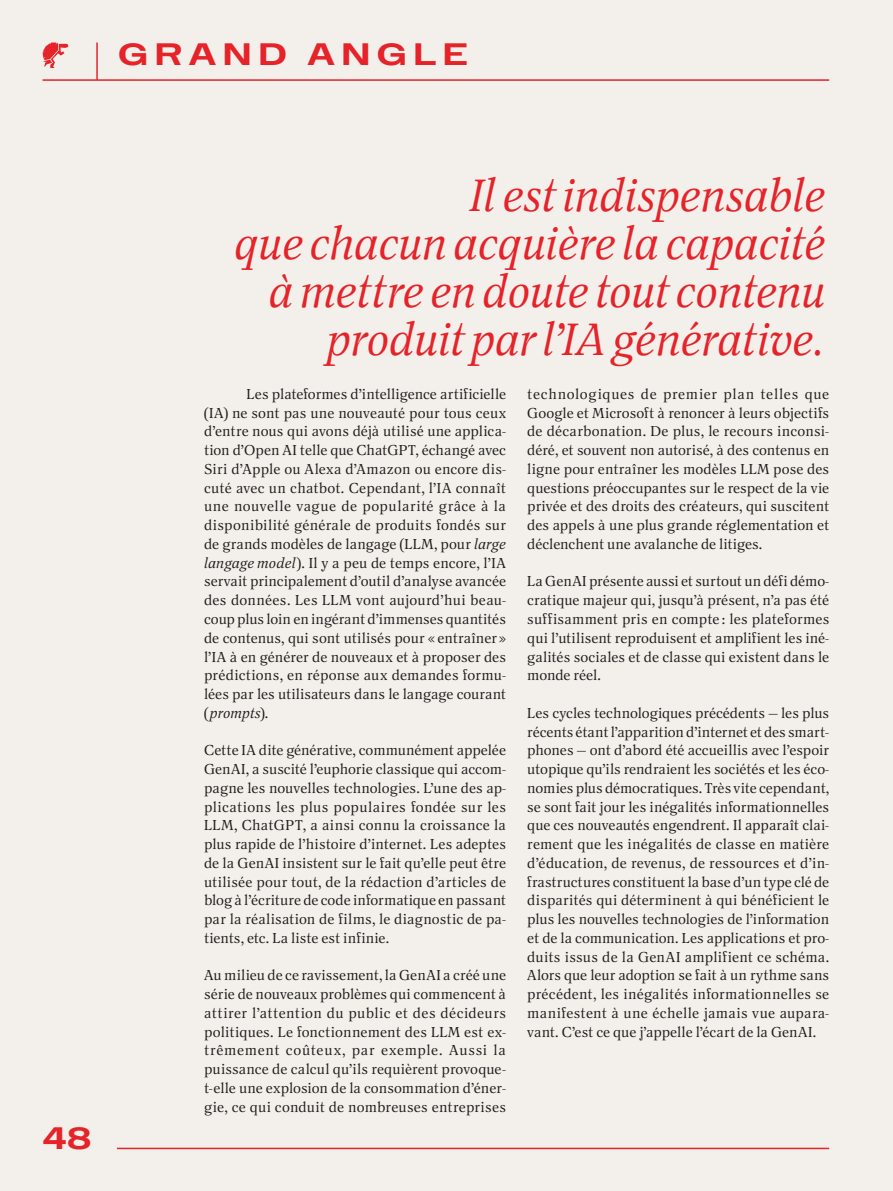
<style>
.page{position:relative;width:893px;height:1191px;background:#f3f0ec}
.page>*{position:absolute;margin:0;border:0;box-sizing:border-box;transform-origin:0 0}
.t1{font:46.5px/48px "Tekst A Italic";letter-spacing:-.02em;color:#e52329;text-align:right}
.t2{font:31.5px "Na N Metrify A Wide Bld";letter-spacing:.2em;color:#e52329}
.t3{font:15px/18.8px "Tekst A Roman";letter-spacing:.005em;color:#1d1d1b;text-align:justify}
.t4{font:15px "Tekst A Italic";letter-spacing:.005em;color:#1d1d1b}
.s1{font-family:"Tekst A Italic"}
.s2{font-family:"Tekst A Roman"}
</style>
<div class="page">
<hr style="left:96px;top:43px;width:2px;height:37px;background:#e52329">
<hr style="left:43px;top:79px;width:786px;height:2px;background:#e52329">
<svg style="left:43px;top:43px;width:25px;height:25px"></svg>
<hr style="left:117px;top:1147px;width:712px;height:2px;background:#e52329">
<h2 class="t2" style="left:118px;top:29px;width:351px">GRAND ANGLE</h2>
<h2 class="t2" style="left:43px;top:1113px;width:51px">48</h2>
<h1 class="t1" style="left:234px;top:171px;width:593px">Il est indispensable<br>que chacun acquière lacapacité à mettre endoute tout contenu produit par l’IA générative.</h1>
<p class="t3" style="left:204px;top:384px;width:303px;text-indent:43px">Les plateformes d’intelligence artificielle (IA) ne sont pas une nouveauté pour tous ceux d’entre nous qui avons déjà utilisé une applica&shy;tion d’Open AI telle que ChatGPT, échangé avec Siri d’Apple ou Alexa d’Amazon ou encore dis&shy;cuté avec un chatbot. Cependant, l’IA connaît une nouvelle vague de popularité grâce à la disponibilité générale de produits fondés sur de grands modèles de langage (LLM, pour <span class="s1">large langage model</span>). Il y a peu de temps encore, l’IA servait principalement d’outil d’analyse avancée des données. Les LLM vont aujourd’hui beau&shy;coup plus loin en ingérant d’immenses quantités de contenus, qui sont utilisés pour « entraîner » l’IA à en générer de nouveaux et à proposer des prédictions, en réponse aux demandes formu&shy;lées par les utilisateurs dans le langage courant</p>
<p class="t4" style="left:204px;top:704px;width:66px"><span class="s2">(</span>prompts<span class="s2">).</span></p>
<p class="t3" style="left:204px;top:741px;width:303px">Cette IA dite générative, communément appelée GenAI, a suscité l’euphorie classique qui accom&shy;pagne les nouvelles technologies. L’une des ap&shy;plications les plus populaires fondée sur les LLM, ChatGPT, a ainsi connu la croissance la plus rapide de l’histoire d’internet. Les adeptes de la GenAI insistent sur le fait qu’elle peut être utilisée pour tout, de la rédaction d’articles de blog à l’écriture de code informatique en passant par la réalisation de films, le diagnostic de pa&shy;tients, etc. La liste est infinie.</p>
<p class="t3" style="left:204px;top:966px;width:303px">Au milieu de ce ravissement, la GenAI a créé une série de nouveaux problèmes qui commencent à attirer l’attention du public et des décideurs politiques. Le fonctionnement des LLM est ex&shy;trêmement coûteux, par exemple. Aussi la puissance de calcul qu’ils requièrent provoque&shy;t-elle une explosion de la consommation d’éner&shy;gie, ce qui conduit de nombreuses entreprises</p>
<p class="t3" style="left:527px;top:384px;width:303px">technologiques de premier plan telles que Google et Microsoft à renoncer à leurs objectifs de décarbonation. De plus, le recours inconsi&shy;déré, et souvent non autorisé, à des contenus en ligne pour entraîner les modèles LLM pose des questions préoccupantes sur le respect de la vie privée et des droits des créateurs, qui suscitent des appels à une plus grande réglementation et déclenchent une avalanche de litiges.</p>
<p class="t3" style="left:527px;top:572px;width:303px">La GenAI présente aussi et surtout un défi démo&shy;cratique majeur qui, jusqu’à présent, n’a pas été suffisamment pris en compte : les plateformes qui l’utilisent reproduisent et amplifient les iné&shy;galités sociales et de classe qui existent dans le monde réel.</p>
<p class="t3" style="left:527px;top:703px;width:303px">Les cycles technologiques précédents – les plus récents étant l’apparition d’internet et des smart&shy;phones – ont d’abord été accueillis avec l’espoir utopique qu’ils rendraient les sociétés et les éco&shy;nomies plus démocratiques. Très vite cependant, se sont fait jour les inégalités informationnelles que ces nouveautés engendrent. Il apparaît clai&shy;rement que les inégalités de classe en matière d’éducation, de revenus, de ressources et d’in&shy;frastructures constituent la base d’un type clé de disparités qui déterminent à qui bénéficient le plus les nouvelles technologies de l’information et de la communication. Les applications et pro&shy;duits issus de la GenAI amplifient ce schéma.<br>Alors que leur adoption se fait à un rythme sans précédent, les inégalités informationnelles se manifestent à une échelle jamais vue aupara&shy;vant. C’est ce que j’appelle l’écart de la GenAI.</p>
</div>
